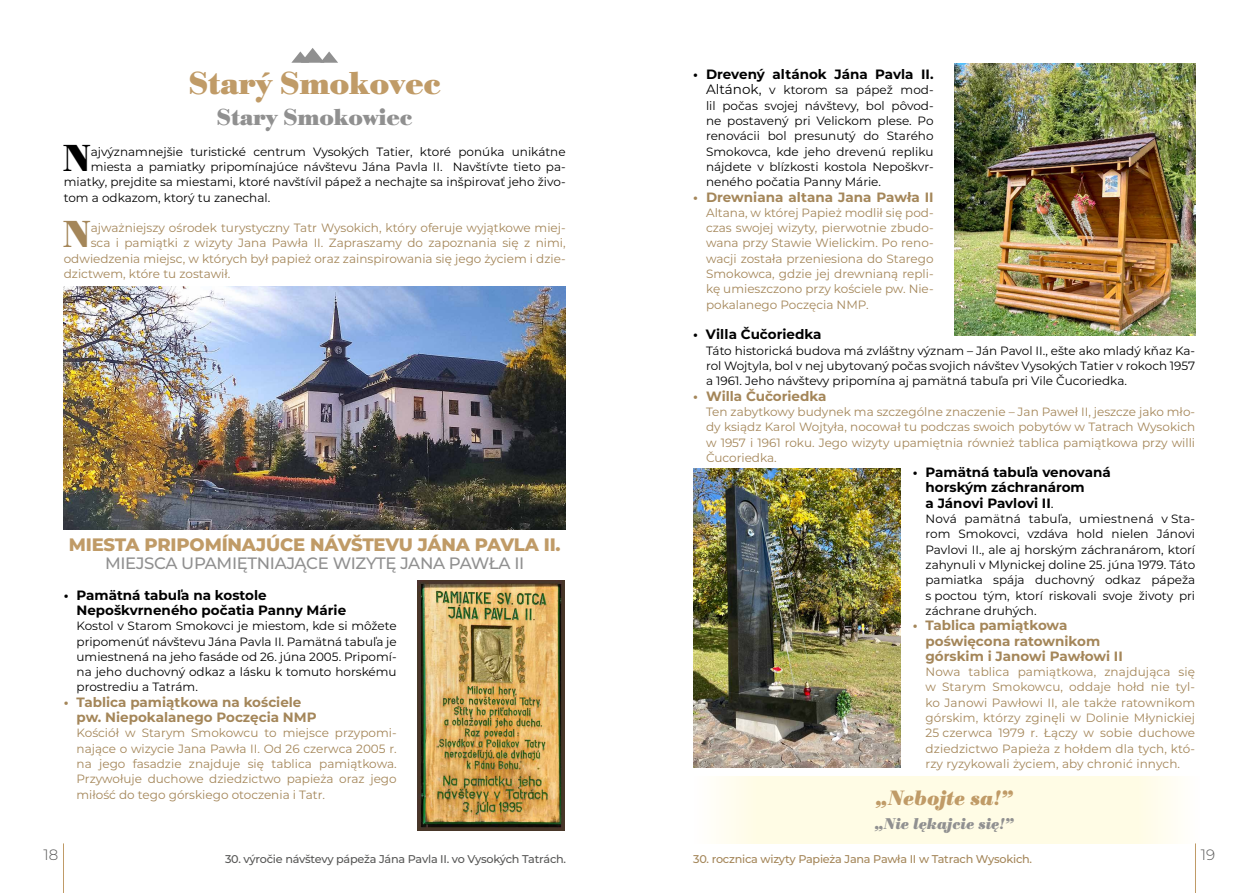
<style>
.page{position:relative;width:1259px;height:893px;background:#fff}
.page>*{position:absolute;margin:0;border:0;box-sizing:border-box;transform-origin:0 0}
.t1{font:700 39.15px "Bodoni Antiqua TOT";color:#000}
.t2{font:700 39.15px "Bodoni Antiqua TOT";color:#a48659}
.t3{font:700 33px "Bodoni Antiqua TOT";letter-spacing:-.01em;color:#c09b67}
.t4{font:700 24px "Bodoni Antiqua TOT";letter-spacing:-.01em;color:#909090}
.t5{font:italic 700 21.6px "Bodoni Antiqua TOT";color:#c09b67}
.t6{font:800 18px "Montserrat";letter-spacing:-.01em;color:#c09b67}
.t7{font:500 16.5px "Montserrat";letter-spacing:-.02em;color:#909090}
.t8{font:italic 700 16.2px "Bodoni Antiqua TOT";color:#909090}
.t9{font:300 15px "Montserrat";color:#575756}
.t10{font:700 13.5px/15.3px "Montserrat";color:#a48659}
.t11{font:700 13.5px/15.3px "Montserrat";color:#000}
.t12{font:12px/15.3px "Montserrat";color:#a48659;text-align:justify}
.t13{font:12px/15.3px "Montserrat";color:#000;text-align:justify}
.t14{font:500 11.25px "Montserrat";letter-spacing:-.02em;color:#575756}
.t15{font:500 11.25px "Montserrat";letter-spacing:-.02em;color:#a48659}
.s1{font-size:13.5px}
.s2{font-weight:400}
</style>
<div class="page">
<hr style="left:63px;top:843px;width:1px;height:50px;background:#c09b67">
<hr style="left:1195px;top:843px;width:1px;height:50px;background:#c09b67">
<svg style="left:719px;top:777px;width:477px;height:67px;fill:#fffce5"></svg>
<svg style="left:291px;top:48px;width:47px;height:15px"></svg>
<img style="left:418px;top:580px;width:147px;height:251px">
<img style="left:955px;top:64px;width:240px;height:272px">
<img style="left:693px;top:468px;width:207px;height:300px">
<img style="left:64px;top:286px;width:501px;height:243px">
<h2 class="t3" style="left:189px;top:65px;width:254px">Starý Smokovec</h2>
<h3 class="t4" style="left:217px;top:103px;width:197px">Stary Smokowiec</h3>
<h1 class="t1" style="left:63px;top:136px;width:29px">N</h1>
<p class="t13" style="left:91px;top:143px;width:476px">ajvýznamnejšie turistické centrum Vysokých Tatier, ktoré ponúka unikátne</p>
<p class="t13" style="left:91px;top:159px;width:476px">miesta a pamiatky pripomínajúce návštevu Jána Pavla II. Navštívte tieto pa-</p>
<p class="t13" style="left:64px;top:174px;width:503px">miatky, prejdite sa miestami, ktoré navštívil pápež a nechajte sa inšpirovať jeho živo-</p>
<p class="t13" style="left:64px;top:189px;width:208px">tom a odkazom, ktorý tu zanechal.</p>
<h1 class="t2" style="left:63px;top:212px;width:29px">N</h1>
<p class="t12" style="left:91px;top:220px;width:476px">ajważniejszy ośrodek turystyczny Tatr Wysokich, który oferuje wyjątkowe miej-</p>
<p class="t12" style="left:91px;top:235px;width:476px">sca i pamiątki z wizyty Jana Pawła II. Zapraszamy do zapoznania się z nimi,</p>
<p class="t12" style="left:64px;top:250px;width:503px">odwiedzenia miejsc, w których był papież oraz zainspirowania się jego życiem i dzie-</p>
<p class="t12" style="left:64px;top:266px;width:168px">dzictwem, które tu zostawił.</p>
<h3 class="t6" style="left:69px;top:531px;width:493px">MIESTA PRIPOMÍNAJÚCE NÁVŠTEVU JÁNA PAVLA II.</h3>
<h3 class="t7" style="left:105px;top:552px;width:421px">MIEJSCA UPAMIĘTNIAJĄCE WIZYTĘ JANA PAWŁA II</h3>
<p class="t11" style="left:77px;top:586px;width:271px;text-indent:-13px">• Pamätná tabuľa na kostole<br>Nepoškvrneného počatia Panny Márie</p>
<p class="t13" style="left:77px;top:618px;width:322px">Kostol v Starom Smokovci je miestom, kde si môžete pripomenúť návštevu Jána Pavla II. Pamätná tabuľa je umiestnená na jeho fasáde od 26. júna 2005. Pripomí&shy;na jeho duchovný odkaz a lásku k tomuto horskému prostrediu a Tatrám.</p>
<p class="t10" style="left:77px;top:694px;width:242px;text-indent:-13px">• Tablica pamiątkowa na kościele pw. Niepokalanego Poczęcia NMP</p>
<p class="t12" style="left:77px;top:725px;width:322px">Kościół w Starym Smokowcu to miejsce przypomi&shy;nające o wizycie Jana Pawła II. Od 26 czerwca 2005 r. na jego fasadzie znajduje się tablica pamiątkowa.<br>Przywołuje duchowe dziedzictwo papieża oraz jego miłość do tego górskiego otoczenia i Tatr.</p>
<p class="t11" style="left:693px;top:66px;width:242px">• Drevený altánok Jána Pavla II.</p>
<p class="t13" style="left:706px;top:82px;width:229px"><span class="s1">Altánok,</span> v ktorom sa pápež mod&shy;lil počas svojej návštevy, bol pôvod&shy;ne postavený pri Velickom plese. Po renovácii bol presunutý do Starého Smokovca, kde jeho drevenú repliku nájdete v blízkosti kostola Nepoškvr&shy;neného počatia Panny Márie.</p>
<p class="t10" style="left:693px;top:188px;width:242px">• Drewniana altana Jana Pawła II</p>
<p class="t12" style="left:706px;top:205px;width:229px">Altana, w której Papież modlił się pod&shy;czas swojej wizyty, pierwotnie zbudo&shy;wana przy Stawie Wielickim. Po reno&shy;wacji została przeniesiona do Starego Smokowca, gdzie jej drewnianą repli&shy;kę umieszczono przy kościele pw. Nie&shy;pokalanego Poczęcia NMP.</p>
<p class="t11" style="left:693px;top:326px;width:130px">• Villa Čučoriedka</p>
<p class="t13" style="left:706px;top:342px;width:490px">Táto historická budova má zvláštny význam – Ján Pavol II., ešte ako mladý kňaz Ka&shy;rol Wojtyla, bol v nej ubytovaný počas svojich návštev Vysokých Tatier v rokoch 1957 a 1961. Jeho návštevy pripomína aj pamätná tabuľa pri Vile Čucoriedka.</p>
<p class="t10" style="left:693px;top:387px;width:135px">• Willa Čučoriedka</p>
<p class="t12" style="left:706px;top:404px;width:490px">Ten zabytkowy budynek ma szczególne znaczenie – Jan Paweł II, jeszcze jako mło&shy;dy ksiądz Karol Wojtyła, nocował tu podczas swoich pobytów w Tatrach Wysokich w 1957 i 1961 roku. Jego wizyty upamiętnia również tablica pamiątkowa przy willi Čucoriedka.</p>
<p class="t11" style="left:925px;top:464px;width:187px;text-indent:-13px">• Pamätná tabuľa venovaná horským záchranárom<br>a Jánovi Pavlovi II<span class="s2">.</span></p>
<p class="t13" style="left:925px;top:511px;width:271px">Nová pamätná tabuľa, umiestnená v Sta&shy;rom Smokovci, vzdáva hold nielen Jánovi Pavlovi II., ale aj horským záchranárom, ktorí zahynuli v Mlynickej doline 25. júna 1979. Táto pamiatka spája duchovný odkaz pápeža s poctou tým, ktorí riskovali svoje životy pri záchrane druhých.</p>
<p class="t10" style="left:925px;top:617px;width:199px;text-indent:-13px">• Tablica pamiątkowa poświęcona ratownikom górskim i Janowi Pawłowi II</p>
<p class="t12" style="left:925px;top:664px;width:271px">Nowa tablica pamiątkowa, znajdująca się w Starym Smokowcu, oddaje hołd nie tyl&shy;ko Janowi Pawłowi II, ale także ratownikom górskim, którzy zginęli w Dolinie Młynickiej 25 czerwca 1979 r. Łączy w sobie duchowe dziedzictwo Papieża z hołdem dla tych, któ&shy;rzy ryzykowali życiem, aby chronić innych.</p>
<h3 class="t5" style="left:876px;top:786px;width:138px">„Nebojte sa!”</h3>
<h3 class="t8" style="left:875px;top:814px;width:140px">„Nie lękajcie się!”</h3>
<p class="t9" style="left:43px;top:845px;width:16px">18</p>
<p class="t14" style="left:225px;top:851px;width:342px">30. výročie návštevy pápeža Jána Pavla II. vo Vysokých Tatrách.</p>
<p class="t15" style="left:693px;top:851px;width:340px">30. rocznica wizyty Papieża Jana Pawła II w Tatrach Wysokich.</p>
<p class="t9" style="left:1200px;top:845px;width:16px">19</p>
</div>
